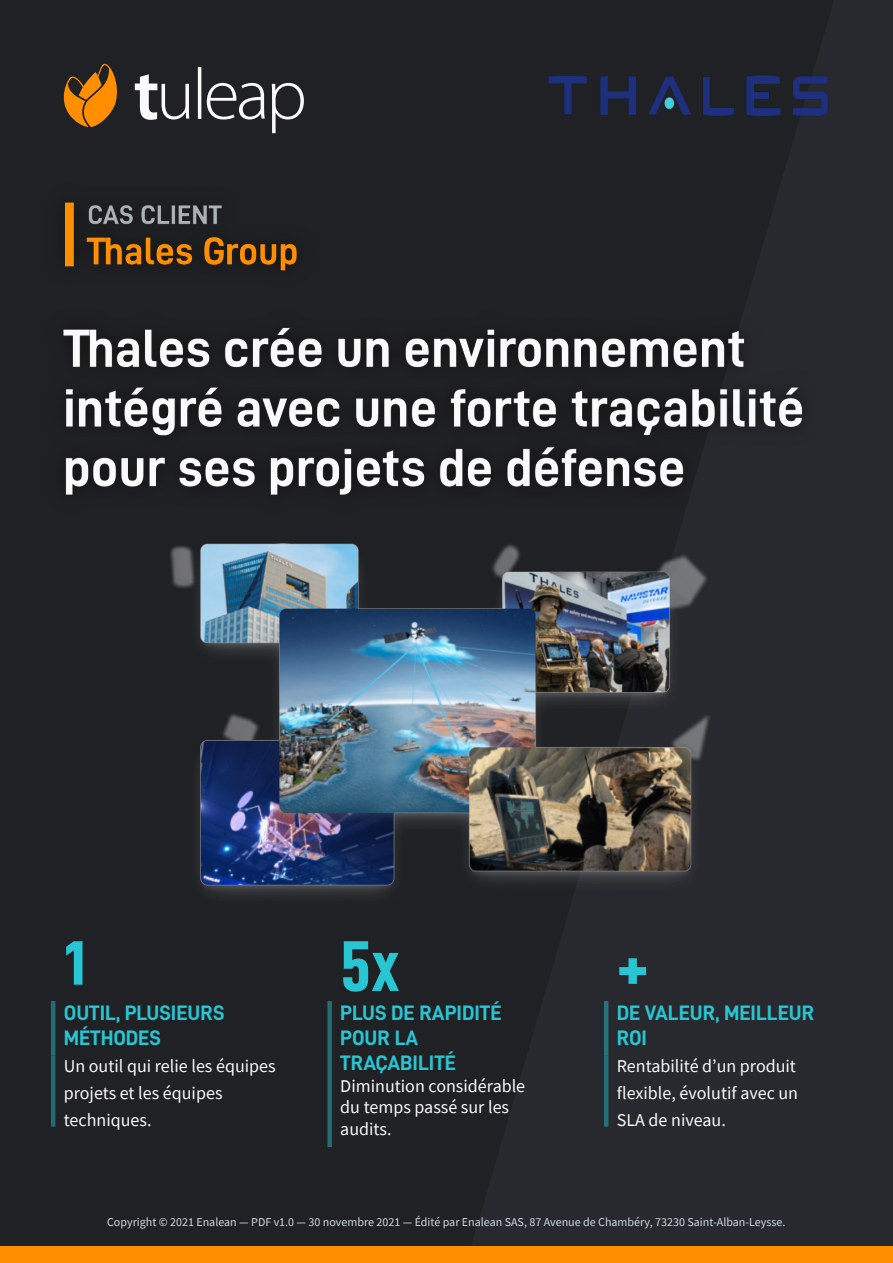
<style>
.page{position:relative;width:893px;height:1263px;background:#202124}
.page>*{position:absolute;margin:0;border:0;box-sizing:border-box;transform-origin:0 0}
.t1{font:72px "D DIN Condensed Bold";color:#28c5d3;scale:1.05 1}
.t2{font:63px "D DIN Bold";color:#28c5d3;scale:1.05 1}
.t3{font:21px/25.2px "D DIN Bold";color:#28c5d3}
.t4{font:18px/27px "Source Sans Pro";color:#fafafa}
.t5{font:12px "Source Sans Pro";color:#d1d7e1}
</style>
<div class="page">
<img style="left:63px;top:202px;width:739px;height:293px">
<svg style="left:135px;top:67px;width:169px;height:66px"></svg>
<svg style="left:64px;top:64px;width:53px;height:63px"></svg>
<div style="left:0;top:1246px;width:893px;height:17px;background:#ff8f00"></div>
<hr style="left:51px;top:1001px;width:4px;height:55px;background:#236c73">
<hr style="left:51px;top:1056px;width:4px;height:70px;background:#236a72">
<hr style="left:604px;top:1001px;width:4px;height:55px;background:#277179">
<hr style="left:604px;top:1056px;width:4px;height:70px;background:#276f78">
<div style="left:327px;top:1001px;width:5px;height:146px;background:#236c73"></div>
<img style="left:548px;top:75px;width:281px;height:42px">
<img style="left:170px;top:543px;width:541px;height:353px">
<h2 class="t2" style="left:64px;top:932px;width:23px">1</h2>
<p class="t3" style="left:64px;top:1000px;width:162px">OUTIL, PLUSIEURS<br>MÉTHODES</p>
<p class="t4" style="left:64px;top:1054px;width:213px">Un outil qui relie les équipes projets et les équipes techniques.</p>
<h1 class="t1" style="left:340px;top:931px;width:58px">5x</h1>
<p class="t3" style="left:340px;top:1000px;width:163px">PLUS DE RAPIDITÉ<br>POUR LA<br>TRAÇABILITÉ</p>
<p class="t4" style="left:340px;top:1076px;width:186px;line-height:21.6px">Diminution considérable du temps passé sur les audits.</p>
<h1 class="t1" style="left:617px;top:931px;width:32px">+</h1>
<p class="t3" style="left:617px;top:1000px;width:199px">DE VALEUR, MEILLEUR<br>ROI</p>
<p class="t4" style="left:617px;top:1054px;width:183px;text-align:justify">Rentabilité d’un produit flexible, évolutif avec un SLA de niveau.</p>
<p class="t5" style="left:107px;top:1216px;width:680px">Copyright © 2021 Enalean — PDF v1.0 — 30 novembre 2021 — Édité par Enalean SAS, 87 Avenue de Chambéry, 73230 Saint-Alban-Leysse.</p>
</div>
